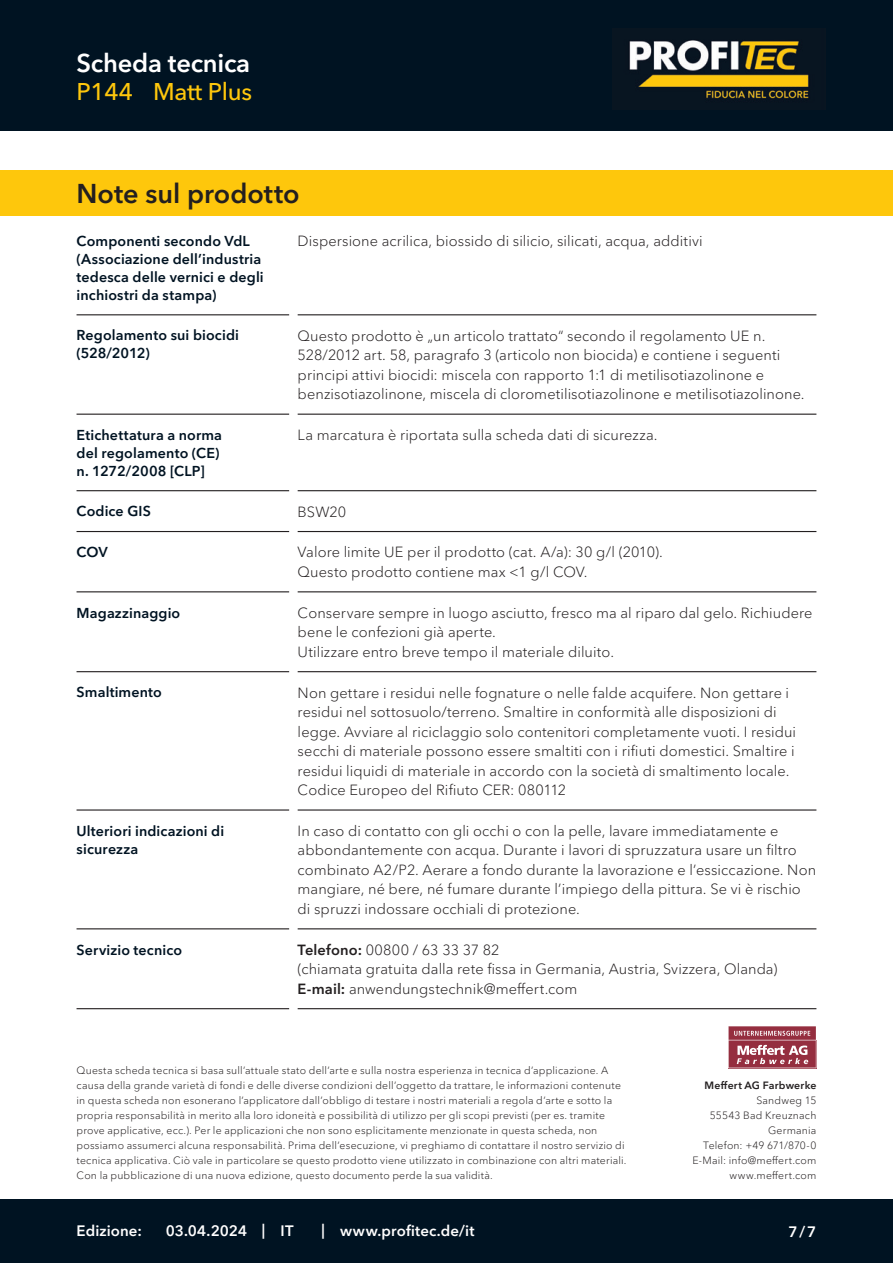
<style>
.page{position:relative;width:893px;height:1263px;background:#fff}
.page>*{position:absolute;margin:0;border:0;box-sizing:border-box;transform-origin:0 0}
.CB_AF_Kapitel_Ueberschrift{font:600 27px "Avenir Next Cyr";color:#231f20}
.CB_AF_Kopf_TM{font:600 25.5px "Avenir Next Cyr";letter-spacing:-.01em;color:#fff}
.CB_AF_Kopf_Produktname_klein{font:500 24px "Avenir Next Cyr";letter-spacing:-.01em;color:#fec70c}
.CB_AF_Fuss_Stand_linksb{font:600 15px "Avenir Next Cyr";letter-spacing:.01em;color:#fff}
.CB_AF_Text_Standard{font:300 14.7px/19.5px "Avenir Next Cyr";letter-spacing:.005em;color:#231f20}
.CB_AF_Abschnitt_Ueberschrift{font:600 14.25px/18px "Avenir Next Cyr";letter-spacing:.01em;color:#001322}
.CB_AF_Disclaimer{font:300 10.5px/15px "Avenir Next Cyr";letter-spacing:.02em;color:#231f20}
.CB_AF_INVKB{font:300 10.5px/15px "Avenir Next Cyr";letter-spacing:.02em;color:#231f20;text-align:right}
.s1{font-weight:600}
</style>
<div class="page">
<div style="left:0;top:0;width:893px;height:131px;background:#001322"></div>
<div style="left:0;top:1199px;width:893px;height:64px;background:#001322"></div>
<hr style="left:77px;top:314px;width:212px;height:1px;background:#231f20">
<hr style="left:298px;top:314px;width:518px;height:1px;background:#231f20">
<hr style="left:77px;top:414px;width:212px;height:1px;background:#231f20">
<hr style="left:298px;top:414px;width:518px;height:1px;background:#231f20">
<hr style="left:77px;top:490px;width:212px;height:1px;background:#231f20">
<hr style="left:298px;top:490px;width:518px;height:1px;background:#231f20">
<hr style="left:77px;top:531px;width:212px;height:1px;background:#231f20">
<hr style="left:298px;top:531px;width:518px;height:1px;background:#231f20">
<hr style="left:77px;top:591px;width:212px;height:1px;background:#231f20">
<hr style="left:298px;top:591px;width:518px;height:1px;background:#231f20">
<hr style="left:77px;top:671px;width:212px;height:1px;background:#231f20">
<hr style="left:298px;top:671px;width:518px;height:1px;background:#231f20">
<hr style="left:77px;top:809px;width:212px;height:1px;background:#231f20">
<hr style="left:298px;top:809px;width:518px;height:1px;background:#231f20">
<hr style="left:77px;top:928px;width:212px;height:1px;background:#231f20">
<hr style="left:298px;top:928px;width:518px;height:1px;background:#231f20">
<hr style="left:77px;top:1008px;width:212px;height:1px;background:#231f20">
<hr style="left:298px;top:1008px;width:518px;height:1px;background:#231f20">
<div style="left:0;top:170px;width:893px;height:46px;background:#fec70c"></div>
<svg style="left:728px;top:1026px;width:88px;height:42px;background:#ab5a67"></svg>
<img style="left:629px;top:40px;width:180px;height:63px">
<p class="CB_AF_Kopf_TM" style="left:77px;top:47px;width:175px">Scheda tecnica</p>
<p class="CB_AF_Kopf_Produktname_klein" style="left:77px;top:78px;width:58px">P144</p>
<p class="CB_AF_Kopf_Produktname_klein" style="left:153px;top:78px;width:101px">Matt Plus</p>
<p class="CB_AF_Kapitel_Ueberschrift" style="left:77px;top:177px;width:225px">Note sul prodotto</p>
<p class="CB_AF_Abschnitt_Ueberschrift" style="left:77px;top:232px;width:189px">Componenti secondo VdL (Associazione dell’industria tedesca delle vernici e degli inchiostri da stampa)</p>
<p class="CB_AF_Text_Standard" style="left:298px;top:231px;width:407px">Dispersione acrilica, biossido di silicio, silicati, acqua, additivi</p>
<p class="CB_AF_Abschnitt_Ueberschrift" style="left:77px;top:326px;width:164px">Regolamento sui biocidi (528/2012)</p>
<p class="CB_AF_Text_Standard" style="left:298px;top:326px;width:508px">Questo prodotto è „un articolo trattato“ secondo il regolamento UE n.<br>528/2012 art. 58, paragrafo 3 (articolo non biocida) e contiene i seguenti principi attivi biocidi: miscela con rapporto 1:1 di metilisotiazolinone e benzisotiazolinone, miscela di clorometilisotiazolinone e metilisotiazolinone.</p>
<p class="CB_AF_Abschnitt_Ueberschrift" style="left:77px;top:426px;width:147px">Etichettatura a norma del regolamento (CE) n. 1272/2008 [CLP]</p>
<p class="CB_AF_Text_Standard" style="left:298px;top:425px;width:361px">La marcatura è riportata sulla scheda dati di sicurezza.</p>
<p class="CB_AF_Abschnitt_Ueberschrift" style="left:77px;top:502px;width:76px">Codice GIS</p>
<p class="CB_AF_Text_Standard" style="left:298px;top:502px;width:50px">BSW20</p>
<p class="CB_AF_Abschnitt_Ueberschrift" style="left:77px;top:543px;width:33px">COV</p>
<p class="CB_AF_Text_Standard" style="left:298px;top:543px;width:367px">Valore limite UE per il prodotto (cat. A/a): 30 g/l (2010).<br>Questo prodotto contiene max &lt;1 g/l COV.</p>
<p class="CB_AF_Abschnitt_Ueberschrift" style="left:77px;top:603px;width:105px">Magazzinaggio</p>
<p class="CB_AF_Text_Standard" style="left:298px;top:603px;width:516px">Conservare sempre in luogo asciutto, fresco ma al riparo dal gelo. Richiudere bene le confezioni già aperte.<br>Utilizzare entro breve tempo il materiale diluito.</p>
<p class="CB_AF_Abschnitt_Ueberschrift" style="left:77px;top:683px;width:87px">Smaltimento</p>
<p class="CB_AF_Text_Standard" style="left:298px;top:683px;width:500px">Non gettare i residui nelle fognature o nelle falde acquifere. Non gettare i residui nel sottosuolo/terreno. Smaltire in conformità alle disposizioni di legge. Avviare al riciclaggio solo contenitori completamente vuoti. I residui secchi di materiale possono essere smaltiti con i rifiuti domestici. Smaltire i residui liquidi di materiale in accordo con la società di smaltimento locale.<br>Codice Europeo del Rifiuto CER: 080112</p>
<p class="CB_AF_Abschnitt_Ueberschrift" style="left:77px;top:822px;width:149px">Ulteriori indicazioni di sicurezza</p>
<p class="CB_AF_Text_Standard" style="left:298px;top:821px;width:520px">In caso di contatto con gli occhi o con la pelle, lavare immediatamente e abbondantemente con acqua. Durante i lavori di spruzzatura usare un filtro combinato A2/P2. Aerare a fondo durante la lavorazione e l’essiccazione. Non mangiare, né bere, né fumare durante l’impiego della pittura. Se vi è rischio di spruzzi indossare occhiali di protezione.</p>
<p class="CB_AF_Abschnitt_Ueberschrift" style="left:77px;top:940px;width:107px">Servizio tecnico</p>
<p class="CB_AF_Text_Standard" style="left:298px;top:940px;width:481px"><span class="s1">Telefono:</span> 00800 / 63 33 37 82<br>(chiamata gratuita dalla rete fissa in Germania, Austria, Svizzera, Olanda)<br><span class="s1">E-mail:</span> anwendungstechnik@meffert.com</p>
<p class="CB_AF_Disclaimer" style="left:77px;top:1063px;width:551px">Questa scheda tecnica si basa sull’attuale stato dell’arte e sulla nostra esperienza in tecnica d’applicazione. A causa della grande varietà di fondi e delle diverse condizioni dell’oggetto da trattare, le informazioni contenute in questa scheda non esonerano l’applicatore dall’obbligo di testare i nostri materiali a regola d’arte e sotto la propria responsabilità in merito alla loro idoneità e possibilità di utilizzo per gli scopi previsti (per es. tramite prove applicative, ecc.). Per le applicazioni che non sono esplicitamente menzionate in questa scheda, non possiamo assumerci alcuna responsabilità. Prima dell’esecuzione, vi preghiamo di contattare il nostro servizio di tecnica applicativa. Ciò vale in particolare se questo prodotto viene utilizzato in combinazione con altri materiali.<br>Con la pubblicazione di una nuova edizione, questo documento perde la sua validità.</p>
<p class="CB_AF_Fuss_Stand_linksb" style="left:77px;top:1222px;width:67px">Edizione:</p>
<p class="CB_AF_Fuss_Stand_linksb" style="left:166px;top:1222px;width:83px">03.04.2024</p>
<p class="CB_AF_Fuss_Stand_linksb" style="left:262px;top:1221px;width:5px">|</p>
<p class="CB_AF_Fuss_Stand_linksb" style="left:281px;top:1222px;width:14px">IT</p>
<p class="CB_AF_Fuss_Stand_linksb" style="left:321px;top:1221px;width:5px">|</p>
<p class="CB_AF_Fuss_Stand_linksb" style="left:340px;top:1222px;width:136px">www.profitec.de/it</p>
<p class="CB_AF_INVKB" style="left:693px;top:1078px;width:125px"><span class="s1">Meffert AG Farbwerke<br></span>Sandweg 15<br>55543 Bad Kreuznach<br>Germania<br>Telefon: +49 671/870-0<br>E-Mail: info@meffert.com www.meffert.com</p>
<p class="CB_AF_Fuss_Stand_linksb" style="left:788px;top:1222px;width:29px">7/7</p>
</div>
